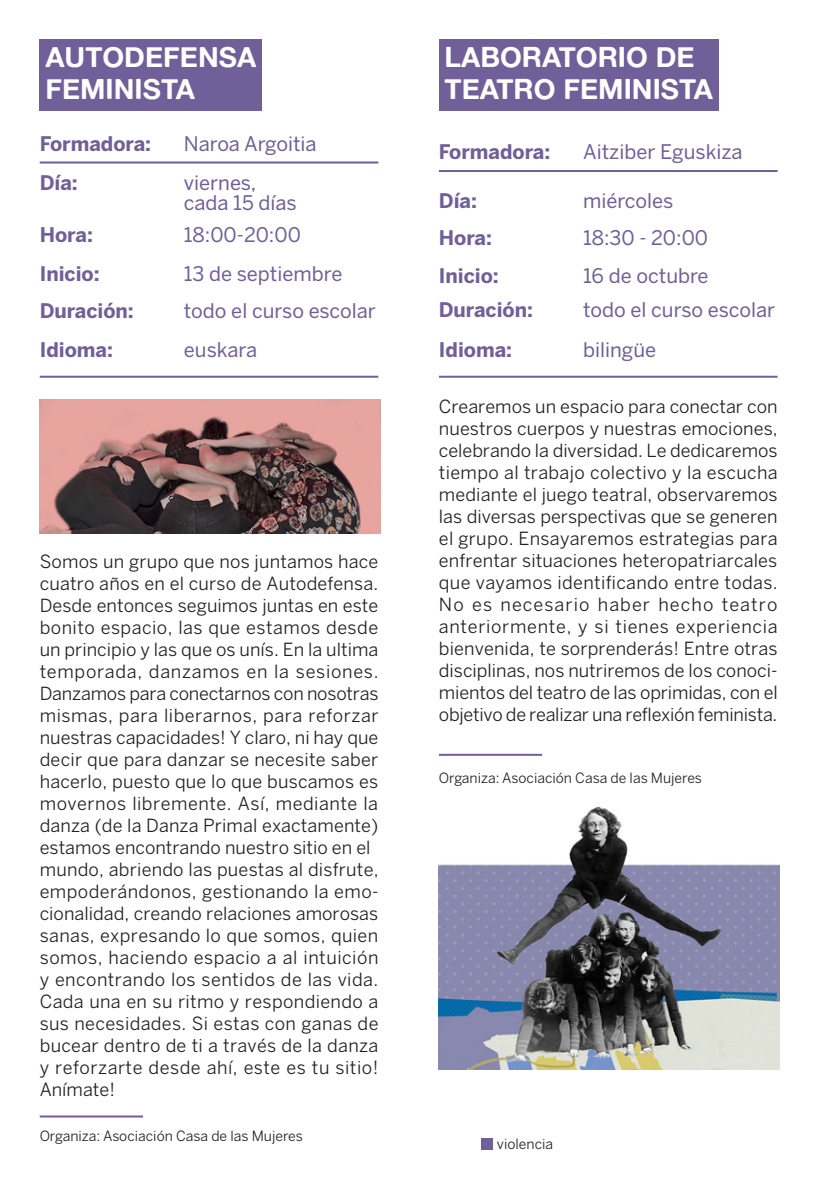
<style>
.page{position:relative;width:840px;height:1191px;background:#fff}
.page>*{position:absolute;margin:0;border:0;box-sizing:border-box;transform-origin:0 0}
.t1{font:28px/32px "Alte Haas Grotesk Bold";color:#fff}
.t2{font:20px/20px "Benton Sans";color:#705f98}
.t3{font:700 20px "Benton Sans";color:#705f98}
.t4{font:18px/22px "Benton Sans";letter-spacing:.01em;color:#231f20}
.t5{font:14px "Benton Sans";color:#231f20}
</style>
<div class="page">
<img style="left:438px;top:806px;width:341px;height:264px">
<div style="left:40px;top:40px;width:222px;height:71px;background:#705f98"></div>
<div style="left:438px;top:40px;width:280px;height:71px;background:#705f98"></div>
<hr style="left:40px;top:161px;width:338px;height:2px;background:#705f98">
<hr style="left:438px;top:170px;width:339px;height:2px;background:#705f98">
<hr style="left:40px;top:376px;width:338px;height:2px;background:#705f98">
<hr style="left:438px;top:376px;width:339px;height:2px;background:#705f98">
<hr style="left:40px;top:1115px;width:103px;height:2px;background:#705f98">
<hr style="left:438px;top:754px;width:104px;height:2px;background:#705f98">
<img style="left:40px;top:400px;width:340px;height:133px">
<div style="left:481px;top:1138px;width:11px;height:11px;background:#705f98"></div>
<h1 class="t1" style="left:45px;top:40px;width:212px">AUTODEFENSA<br>FEMINISTA</h1>
<h1 class="t1" style="left:444px;top:40px;width:270px">LABORATORIO DE<br>TEATRO FEMINISTA</h1>
<p class="t3" style="left:40px;top:132px;width:113px">Formadora:</p>
<p class="t2" style="left:184px;top:133px;width:134px">Naroa Argoitia</p>
<p class="t3" style="left:438px;top:140px;width:113px">Formadora:</p>
<p class="t2" style="left:582px;top:142px;width:161px">Aitziber Eguskiza</p>
<p class="t3" style="left:40px;top:171px;width:40px">Día:</p>
<p class="t2" style="left:184px;top:173px;width:114px">viernes, cada 15 días</p>
<p class="t3" style="left:438px;top:188px;width:40px">Día:</p>
<p class="t2" style="left:582px;top:190px;width:92px">miércoles</p>
<p class="t3" style="left:40px;top:223px;width:55px">Hora:</p>
<p class="t2" style="left:184px;top:224px;width:118px">18:00-20:00</p>
<p class="t3" style="left:438px;top:226px;width:55px">Hora:</p>
<p class="t2" style="left:582px;top:228px;width:126px">18:30 - 20:00</p>
<p class="t3" style="left:40px;top:262px;width:61px">Inicio:</p>
<p class="t2" style="left:184px;top:263px;width:160px">13 de septiembre</p>
<p class="t3" style="left:438px;top:263px;width:61px">Inicio:</p>
<p class="t2" style="left:582px;top:265px;width:127px">16 de octubre</p>
<p class="t3" style="left:40px;top:299px;width:96px">Duración:</p>
<p class="t2" style="left:184px;top:301px;width:193px">todo el curso escolar</p>
<p class="t3" style="left:438px;top:298px;width:96px">Duración:</p>
<p class="t2" style="left:582px;top:300px;width:193px">todo el curso escolar</p>
<p class="t3" style="left:40px;top:338px;width:75px">Idioma:</p>
<p class="t2" style="left:184px;top:340px;width:75px">euskara</p>
<p class="t3" style="left:438px;top:338px;width:75px">Idioma:</p>
<p class="t2" style="left:582px;top:340px;width:75px">bilingüe</p>
<p class="t4" style="left:40px;top:550px;width:340px">Somos un grupo que nos juntamos hace cuatro años en el curso de Autodefensa.<br>Desde entonces seguimos juntas en este bonito espacio, las que estamos desde un principio y las que os unís. En la ultima temporada, danzamos en la sesiones.<br>Danzamos para conectarnos con nosotras mismas, para liberarnos, para reforzar nuestras capacidades! Y claro, ni hay que decir que para danzar se necesite saber hacerlo, puesto que lo que buscamos es movernos libremente. Así, mediante la danza (de la Danza Primal exactamente) estamos encontrando nuestro sitio en el mundo, abriendo las puestas al disfrute, empoderándonos, gestionando la emo&shy;cionalidad, creando relaciones amorosas sanas, expresando lo que somos, quien somos, haciendo espacio a al intuición y encontrando los sentidos de las vida.<br>Cada una en su ritmo y respondiendo a sus necesidades. Si estas con ganas de bucear dentro de ti a través de la danza y reforzarte desde ahí, este es tu sitio!<br>Anímate!</p>
<p class="t5" style="left:40px;top:1127px;width:264px">Organiza: Asociación Casa de las Mujeres</p>
<p class="t4" style="left:438px;top:395px;width:340px;text-align:justify">Crearemos un espacio para conectar con nuestros cuerpos y nuestras emociones, celebrando la diversidad. Le dedicaremos tiempo al trabajo colectivo y la escucha mediante el juego teatral, observaremos las diversas perspectivas que se generen el grupo. Ensayaremos estrategias para enfrentar situaciones heteropatriarcales que vayamos identificando entre todas.<br>No es necesario haber hecho teatro anteriormente, y si tienes experiencia bienvenida, te sorprenderás! Entre otras disciplinas, nos nutriremos de los conoci&shy;mientos del teatro de las oprimidas, con el objetivo de realizar una reflexión feminista.</p>
<p class="t5" style="left:438px;top:770px;width:264px">Organiza: Asociación Casa de las Mujeres</p>
<p class="t5" style="left:496px;top:1136px;width:58px">violencia</p>
</div>
